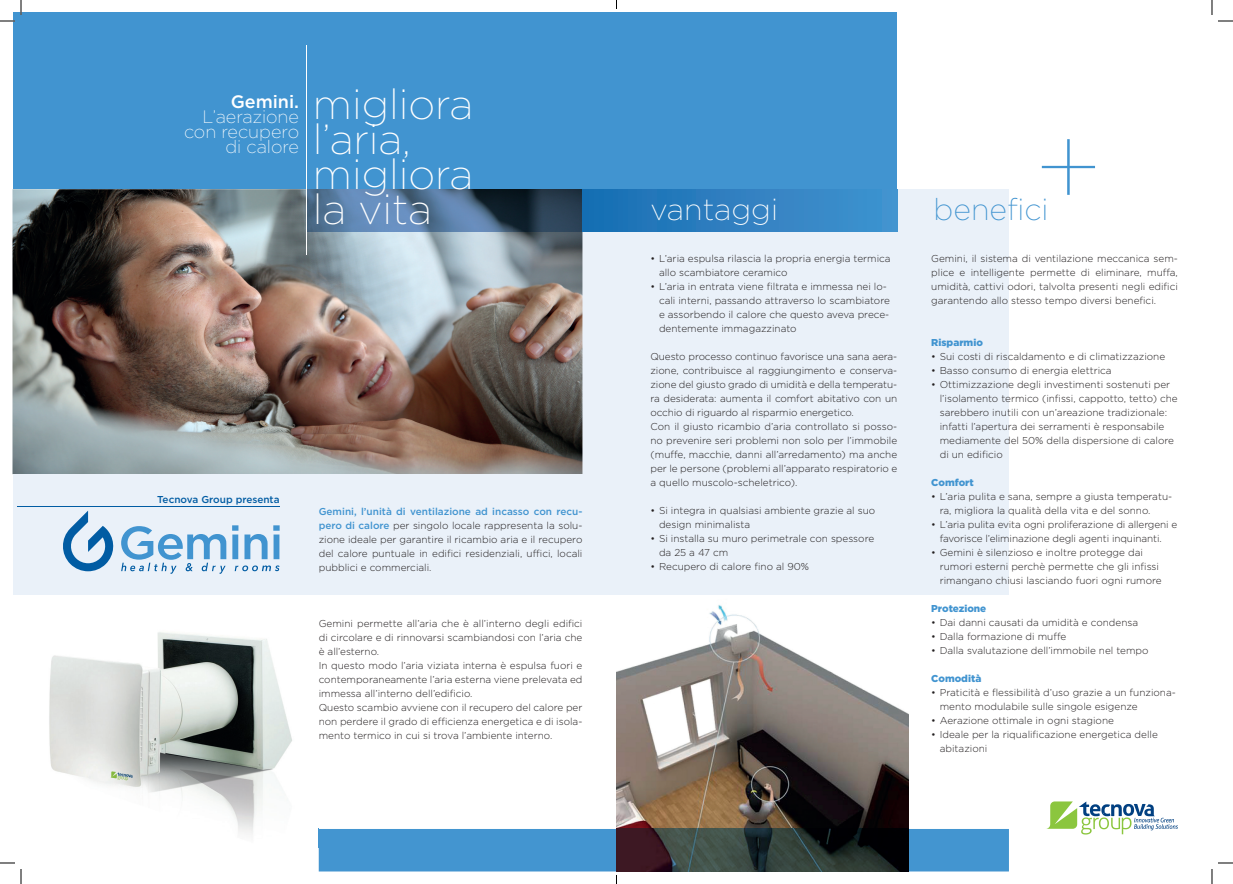
<style>
.page{position:relative;width:1233px;height:884px;background:#fff}
.page>*{position:absolute;margin:0;border:0;box-sizing:border-box;transform-origin:0 0}
.t1{font:100 127.1px "Gotham HTF";color:#4194d0}
.t2{font:200 42px/35px "Gotham HTF";color:#fff}
.t3{font:200 30.3px "Gotham HTF";color:#fff}
.t4{font:200 30.3px "Gotham HTF";color:#4194d0}
.t5{font:200 18px/15px "Gotham HTF";color:#fff;text-align:right}
.t6{font:500 18px "Gotham HTF";color:#fff}
.t7{font:300 10px/14px "Gotham HTF";color:#231f20}
.t8{font:900 10px "Gotham HTF";color:#4194d0}
.t9{font:500 10px "Gotham HTF";color:#015ca3}
.s1{font-weight:500;color:#4194d0}
</style>
<div class="page">
<img style="left:49px;top:632px;width:270px;height:216px">
<div style="left:582px;top:189px;width:426px;height:406px;background:#eaf1f9"></div>
<img style="left:12px;top:189px;width:570px;height:285px">
<div style="left:12px;top:12px;width:604px;height:177px;background:#4194d0"></div>
<div style="left:582px;top:12px;width:315px;height:220px;background:#4194d0"></div>
<div style="left:12px;top:474px;width:604px;height:121px;background:#eaf1f9"></div>
<img style="left:616px;top:605px;width:292px;height:224px">
<svg style="left:1046px;top:801px;width:132px;height:33px"></svg>
<img style="left:307px;top:189px;width:275px;height:43px">
<div style="left:582px;top:189px;width:315px;height:43px;background:linear-gradient(to right,#176db2,#4493d0)"></div>
<hr style="left:306px;top:45px;width:1px;height:209px;background:#fff">
<svg style="left:63px;top:511px;width:163px;height:63px"></svg>
<svg style="left:232px;top:525px;width:6px;height:34px"></svg>
<svg style="left:244px;top:534px;width:23px;height:25px"></svg>
<svg style="left:273px;top:525px;width:7px;height:34px"></svg>
<svg style="left:235px;top:565px;width:45px;height:6px"></svg>
<hr style="left:17px;top:506px;width:263px;height:1px;background:#015ca3">
<svg style="left:1218px;top:20px;width:15px;height:2px"></svg>
<svg style="left:1218px;top:862px;width:15px;height:2px"></svg>
<svg style="left:0;top:0;width:22px;height:22px"></svg>
<svg style="left:0;top:862px;width:22px;height:22px"></svg>
<svg style="left:1211px;top:0;width:1px;height:15px"></svg>
<svg style="left:1211px;top:869px;width:1px;height:15px"></svg>
<svg style="left:319px;top:829px;width:690px;height:55px"></svg>
<h3 class="t6" style="left:231px;top:92px;width:70px">Gemini.</h3>
<h3 class="t5" style="left:184px;top:109px;width:117px">L’aerazione con recupero di calore</h3>
<h2 class="t2" style="left:313px;top:87px;width:162px">migliora l’aria, migliora la vita</h2>
<p class="t9" style="left:157px;top:494px;width:124px">Tecnova Group presenta</p>
<p class="t7" style="left:319px;top:504px;width:265px;text-align:justify"><span class="s1">Gemini, l’unità di ventilazione ad incasso con recu&shy;pero di calore</span> per singolo locale rappresenta la solu&shy;zione ideale per garantire il ricambio aria e il recupero del calore puntuale in edifici residenziali, uffici, locali pubblici e commerciali.</p>
<p class="t7" style="left:319px;top:616px;width:265px">Gemini permette all’aria che è all’interno degli edifici di circolare e di rinnovarsi scambiandosi con l’aria che è all’esterno.<br>In questo modo l’aria viziata interna è espulsa fuori e contemporaneamente l’aria esterna viene prelevata ed immessa all’interno dell’edificio.<br>Questo scambio avviene con il recupero del calore per non perdere il grado di efficienza energetica e di isola&shy;mento termico in cui si trova l’ambiente interno.</p>
<h1 class="t1" style="left:1033px;top:99px;width:72px">+</h1>
<h3 class="t3" style="left:650px;top:193px;width:129px">vantaggi</h3>
<h3 class="t4" style="left:933px;top:193px;width:117px">benefici</h3>
<p class="t7" style="left:659px;top:251px;width:233px;text-indent:-8px">• L’aria espulsa rilascia la propria energia termica allo scambiatore ceramico</p>
<p class="t7" style="left:659px;top:279px;width:232px;text-indent:-8px">• L’aria in entrata viene filtrata e immessa nei lo&shy;cali interni, passando attraverso lo scambiatore e assorbendo il calore che questo aveva prece&shy;dentemente immagazzinato</p>
<p class="t7" style="left:650px;top:349px;width:248px">Questo processo continuo favorisce una sana aera&shy;zione, contribuisce al raggiungimento e conserva&shy;zione del giusto grado di umidità e della temperatu&shy;ra desiderata: aumenta il comfort abitativo con un occhio di riguardo al risparmio energetico.<br>Con il giusto ricambio d’aria controllato si posso&shy;no prevenire seri problemi non solo per l’immobile (muffe, macchie, danni all’arredamento) ma anche per le persone (problemi all’apparato respiratorio e a quello muscolo-scheletrico).</p>
<p class="t7" style="left:659px;top:503px;width:218px;text-indent:-8px">• Si integra in qualsiasi ambiente grazie al suo design minimalista</p>
<p class="t7" style="left:659px;top:531px;width:217px;text-indent:-8px">• Si installa su muro perimetrale con spessore da 25 a 47 cm</p>
<p class="t7" style="left:650px;top:559px;width:160px">• Recupero di calore fino al 90%</p>
<p class="t7" style="left:931px;top:251px;width:248px;text-align:justify">Gemini, il sistema di ventilazione meccanica sem&shy;plice e intelligente permette di eliminare, muffa, umidità, cattivi odori, talvolta presenti negli edifici garantendo allo stesso tempo diversi benefici.</p>
<p class="t8" style="left:931px;top:336px;width:53px">Risparmio</p>
<p class="t7" style="left:931px;top:349px;width:235px">• Sui costi di riscaldamento e di climatizzazione</p>
<p class="t7" style="left:931px;top:363px;width:182px">• Basso consumo di energia elettrica</p>
<p class="t7" style="left:939px;top:377px;width:239px;text-indent:-8px">• Ottimizzazione degli investimenti sostenuti per l’isolamento termico (infissi, cappotto, tetto) che sarebbero inutili con un’areazione tradizionale: infatti l’apertura dei serramenti è responsabile mediamente del 50% della dispersione di calore di un edificio</p>
<p class="t8" style="left:931px;top:476px;width:44px">Comfort</p>
<p class="t7" style="left:939px;top:489px;width:234px;text-indent:-8px">• L’aria pulita e sana, sempre a giusta temperatu&shy;ra, migliora la qualità della vita e del sonno.</p>
<p class="t7" style="left:939px;top:517px;width:239px;text-indent:-8px">• L’aria pulita evita ogni proliferazione di allergeni e favorisce l’eliminazione degli agenti inquinanti.</p>
<p class="t7" style="left:939px;top:545px;width:223px;text-indent:-8px">• Gemini è silenzioso e inoltre protegge dai rumori esterni perchè permette che gli infissi rimangano chiusi lasciando fuori ogni rumore</p>
<p class="t8" style="left:931px;top:602px;width:57px">Protezione</p>
<p class="t7" style="left:931px;top:615px;width:208px">• Dai danni causati da umidità e condensa</p>
<p class="t7" style="left:931px;top:629px;width:137px">• Dalla formazione di muffe</p>
<p class="t7" style="left:931px;top:643px;width:219px">• Dalla svalutazione dell’immobile nel tempo</p>
<p class="t8" style="left:931px;top:672px;width:52px">Comodità</p>
<p class="t7" style="left:939px;top:685px;width:238px;text-indent:-8px">• Praticità e flessibilità d’uso grazie a un funziona&shy;mento modulabile sulle singole esigenze</p>
<p class="t7" style="left:931px;top:713px;width:184px">• Aerazione ottimale in ogni stagione</p>
<p class="t7" style="left:939px;top:727px;width:220px;text-indent:-8px">• Ideale per la riqualificazione energetica delle abitazioni</p>
</div>
